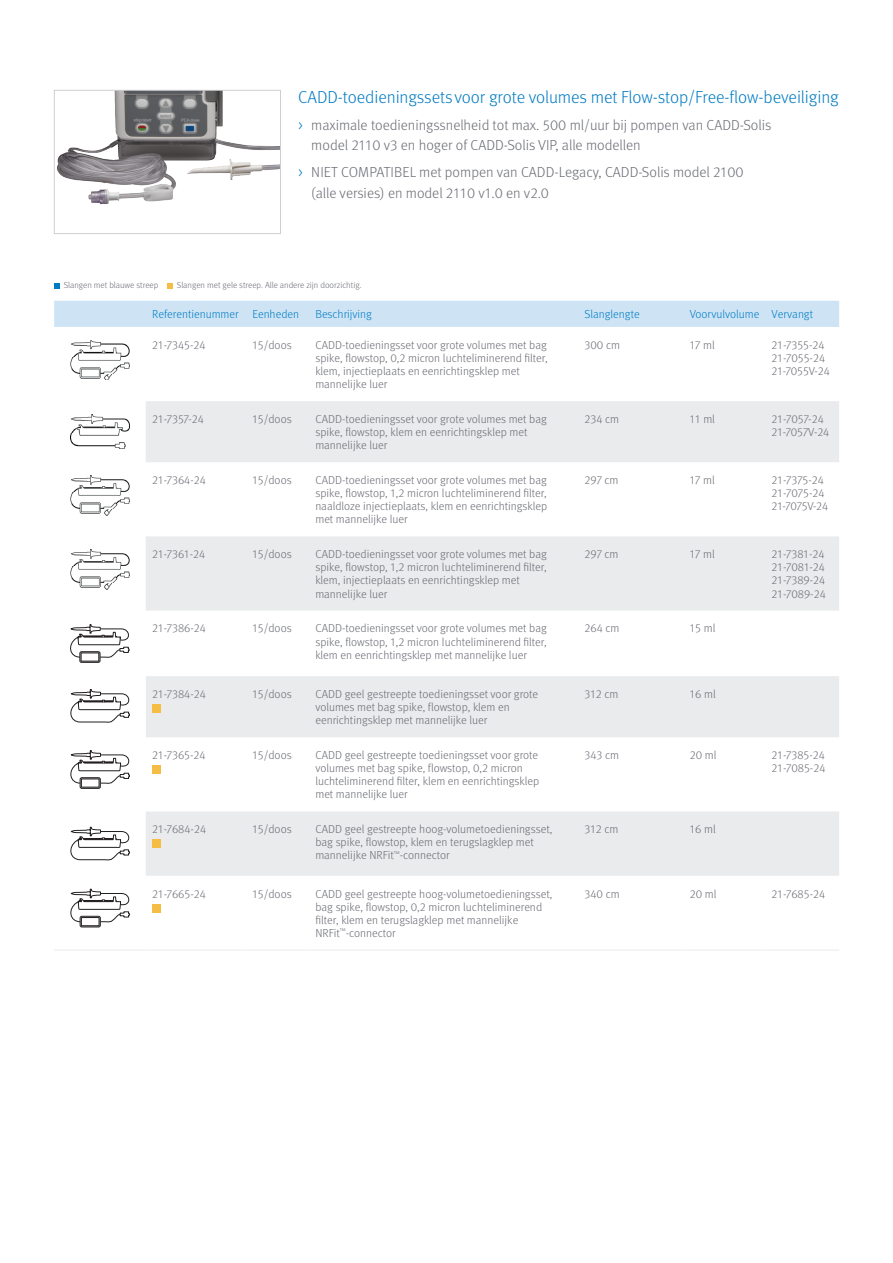
<style>
.page{position:relative;width:893px;height:1263px;background:#fff}
.page>*{position:absolute;margin:0;border:0;box-sizing:border-box;transform-origin:0 0}
.Subhead_10pt_13pt{font:300 17.4px "Meta OT";letter-spacing:-.005em;color:#007bc3}
.Bullet{font:300 14.55px/20.4px "Meta OT";color:#696b73}
.Table_text{font:300 11.7px/13px "Meta OT";color:#696b73}
.Table_product_titles{font:300 11.7px "Meta OT";color:#007bc3}
.t1{font:300 8.7px "Meta OT";color:#696b73}
.s1{color:#007bc3}
</style>
<div class="page">
<img style="left:57px;top:92px;width:222px;height:113px">
<div style="left:54px;top:90px;width:227px;height:144px;border:1px solid #cfcfd3"></div>
<div style="left:54px;top:301px;width:785px;height:26px;background:#cee4f5"></div>
<svg style="left:146px;top:401px;width:693px;height:210px;fill:#eaebec"></svg>
<svg style="left:78px;top:676px;width:761px;height:252px"></svg>
<hr style="left:54px;top:950px;width:92px;height:1px;background:#eaebec">
<hr style="left:146px;top:950px;width:100px;height:1px;background:#eaebec">
<hr style="left:246px;top:950px;width:63px;height:1px;background:#eaebec">
<hr style="left:309px;top:950px;width:269px;height:1px;background:#eaebec">
<hr style="left:578px;top:950px;width:105px;height:1px;background:#eaebec">
<hr style="left:683px;top:950px;width:82px;height:1px;background:#eaebec">
<hr style="left:765px;top:950px;width:74px;height:1px;background:#eaebec">
<img style="left:71px;top:340px;width:59px;height:17px">
<img style="left:70px;top:357px;width:60px;height:23px">
<img style="left:70px;top:414px;width:60px;height:20px">
<img style="left:70px;top:434px;width:56px;height:14px">
<img style="left:71px;top:475px;width:59px;height:17px">
<img style="left:70px;top:492px;width:60px;height:23px">
<img style="left:71px;top:549px;width:59px;height:18px">
<img style="left:70px;top:567px;width:60px;height:22px">
<svg style="left:70px;top:624px;width:59px;height:39px"></svg>
<svg style="left:70px;top:689px;width:60px;height:34px"></svg>
<div style="left:152px;top:704px;width:8px;height:8px;background:#f6bd46"></div>
<svg style="left:70px;top:750px;width:60px;height:39px"></svg>
<div style="left:152px;top:766px;width:8px;height:8px;background:#f6bd46"></div>
<svg style="left:70px;top:827px;width:60px;height:33px"></svg>
<div style="left:152px;top:840px;width:8px;height:8px;background:#f6bd46"></div>
<svg style="left:70px;top:889px;width:60px;height:38px"></svg>
<div style="left:152px;top:904px;width:8px;height:8px;background:#f6bd46"></div>
<svg style="left:54px;top:283px;width:6px;height:5px"></svg>
<svg style="left:167px;top:283px;width:6px;height:5px"></svg>
<p class="Subhead_10pt_13pt" style="left:298px;top:87px;width:542px">CADD-toedieningssetsvoor grote volumes met Flow-stop/Free-flow-beveiliging</p>
<p class="Bullet" style="left:311px;top:115px;width:462px;text-indent:-13px"><span class="s1">&gt;</span> maximale toedieningssnelheid tot max. 500 ml/uur bij pompen van CADD-Solis model 2110 v3 en hoger of CADD-Solis VIP, alle modellen</p>
<p class="Bullet" style="left:311px;top:162px;width:434px;text-indent:-13px"><span class="s1">&gt;</span> NIET COMPATIBEL met pompen van CADD-Legacy, CADD-Solis model 2100 (alle versies) en model 2110 v1.0 en v2.0</p>
<p class="t1" style="left:64px;top:280px;width:96px">Slangen met blauwe streep</p>
<p class="t1" style="left:177px;top:280px;width:186px">Slangen met gele streep. Alle andere zijn doorzichtig.</p>
<p class="Table_product_titles" style="left:152px;top:307px;width:88px">Referentienummer</p>
<p class="Table_product_titles" style="left:252px;top:307px;width:48px">Eenheden</p>
<p class="Table_product_titles" style="left:315px;top:307px;width:58px">Beschrijving</p>
<p class="Table_product_titles" style="left:584px;top:307px;width:57px">Slanglengte</p>
<p class="Table_product_titles" style="left:690px;top:307px;width:71px">Voorvulvolume</p>
<p class="Table_product_titles" style="left:772px;top:307px;width:43px">Vervangt</p>
<p class="Table_text" style="left:152px;top:338px;width:55px">21-7345-24</p>
<p class="Table_text" style="left:252px;top:338px;width:41px">15/doos</p>
<p class="Table_text" style="left:315px;top:338px;width:234px">CADD-toedieningsset voor grote volumes met bag spike, flowstop, 0,2 micron luchteliminerend filter, klem, injectieplaats en eenrichtingsklep met mannelijke luer</p>
<p class="Table_text" style="left:584px;top:338px;width:37px">300 cm</p>
<p class="Table_text" style="left:690px;top:338px;width:26px">17 ml</p>
<p class="Table_text" style="left:772px;top:338px;width:60px">21-7355-24<br>21-7055-24<br>21-7055V-24</p>
<p class="Table_text" style="left:152px;top:413px;width:53px">21-7357-24</p>
<p class="Table_text" style="left:252px;top:413px;width:41px">15/doos</p>
<p class="Table_text" style="left:315px;top:413px;width:233px">CADD-toedieningsset voor grote volumes met bag spike, flowstop, klem en eenrichtingsklep met mannelijke luer</p>
<p class="Table_text" style="left:584px;top:413px;width:36px">234 cm</p>
<p class="Table_text" style="left:690px;top:413px;width:27px">11 ml</p>
<p class="Table_text" style="left:772px;top:413px;width:59px">21-7057-24<br>21-7057V-24</p>
<p class="Table_text" style="left:152px;top:474px;width:55px">21-7364-24</p>
<p class="Table_text" style="left:252px;top:474px;width:41px">15/doos</p>
<p class="Table_text" style="left:315px;top:474px;width:233px;text-align:justify">CADD-toedieningsset voor grote volumes met bag spike, flowstop, 1,2 micron luchteliminerend filter, naaldloze injectieplaats, klem en eenrichtingsklep met mannelijke luer</p>
<p class="Table_text" style="left:584px;top:474px;width:36px">297 cm</p>
<p class="Table_text" style="left:690px;top:474px;width:26px">17 ml</p>
<p class="Table_text" style="left:772px;top:474px;width:58px">21-7375-24<br>21-7075-24<br>21-7075V-24</p>
<p class="Table_text" style="left:152px;top:548px;width:54px">21-7361-24</p>
<p class="Table_text" style="left:252px;top:548px;width:41px">15/doos</p>
<p class="Table_text" style="left:315px;top:548px;width:233px">CADD-toedieningsset voor grote volumes met bag spike, flowstop, 1,2 micron luchteliminerend filter, klem, injectieplaats en eenrichtingsklep met mannelijke luer</p>
<p class="Table_text" style="left:584px;top:548px;width:36px">297 cm</p>
<p class="Table_text" style="left:690px;top:548px;width:26px">17 ml</p>
<p class="Table_text" style="left:772px;top:548px;width:56px;text-align:justify">21-7381-24<br>21-7081-24<br>21-7389-24<br>21-7089-24</p>
<p class="Table_text" style="left:152px;top:622px;width:55px">21-7386-24</p>
<p class="Table_text" style="left:252px;top:622px;width:41px">15/doos</p>
<p class="Table_text" style="left:315px;top:622px;width:233px;text-align:justify">CADD-toedieningsset voor grote volumes met bag spike, flowstop, 1,2 micron luchteliminerend filter, klem en eenrichtingsklep met mannelijke luer</p>
<p class="Table_text" style="left:584px;top:622px;width:36px">264 cm</p>
<p class="Table_text" style="left:690px;top:622px;width:27px">15 ml</p>
<p class="Table_text" style="left:152px;top:688px;width:55px">21-7384-24</p>
<p class="Table_text" style="left:252px;top:688px;width:41px">15/doos</p>
<p class="Table_text" style="left:315px;top:688px;width:224px">CADD geel gestreepte toedieningsset voor grote volumes met bag spike, flowstop, klem en eenrichtingsklep met mannelijke luer</p>
<p class="Table_text" style="left:584px;top:688px;width:35px">312 cm</p>
<p class="Table_text" style="left:690px;top:688px;width:27px">16 ml</p>
<p class="Table_text" style="left:152px;top:749px;width:55px">21-7365-24</p>
<p class="Table_text" style="left:252px;top:749px;width:41px">15/doos</p>
<p class="Table_text" style="left:315px;top:749px;width:225px">CADD geel gestreepte toedieningsset voor grote volumes met bag spike, flowstop, 0,2 micron luchteliminerend filter, klem en eenrichtingsklep met mannelijke luer</p>
<p class="Table_text" style="left:584px;top:749px;width:36px">343 cm</p>
<p class="Table_text" style="left:690px;top:749px;width:28px">20 ml</p>
<p class="Table_text" style="left:772px;top:749px;width:55px">21-7385-24<br>21-7085-24</p>
<p class="Table_text" style="left:152px;top:823px;width:55px">21-7684-24</p>
<p class="Table_text" style="left:252px;top:823px;width:41px">15/doos</p>
<p class="Table_text" style="left:315px;top:823px;width:238px">CADD geel gestreepte hoog-volumetoedieningsset, bag spike, flowstop, klem en terugslagklep met mannelijke NRFit<sup>™</sup>-connector</p>
<p class="Table_text" style="left:584px;top:823px;width:35px">312 cm</p>
<p class="Table_text" style="left:690px;top:823px;width:27px">16 ml</p>
<p class="Table_text" style="left:152px;top:887px;width:55px">21-7665-24</p>
<p class="Table_text" style="left:252px;top:887px;width:41px">15/doos</p>
<p class="Table_text" style="left:315px;top:887px;width:238px">CADD geel gestreepte hoog-volumetoedieningsset, bag spike, flowstop, 0,2 micron luchteliminerend filter, klem en terugslagklep met mannelijke NRFit<sup>™</sup>-connector</p>
<p class="Table_text" style="left:584px;top:887px;width:37px">340 cm</p>
<p class="Table_text" style="left:690px;top:887px;width:28px">20 ml</p>
<p class="Table_text" style="left:772px;top:887px;width:55px">21-7685-24</p>
</div>
